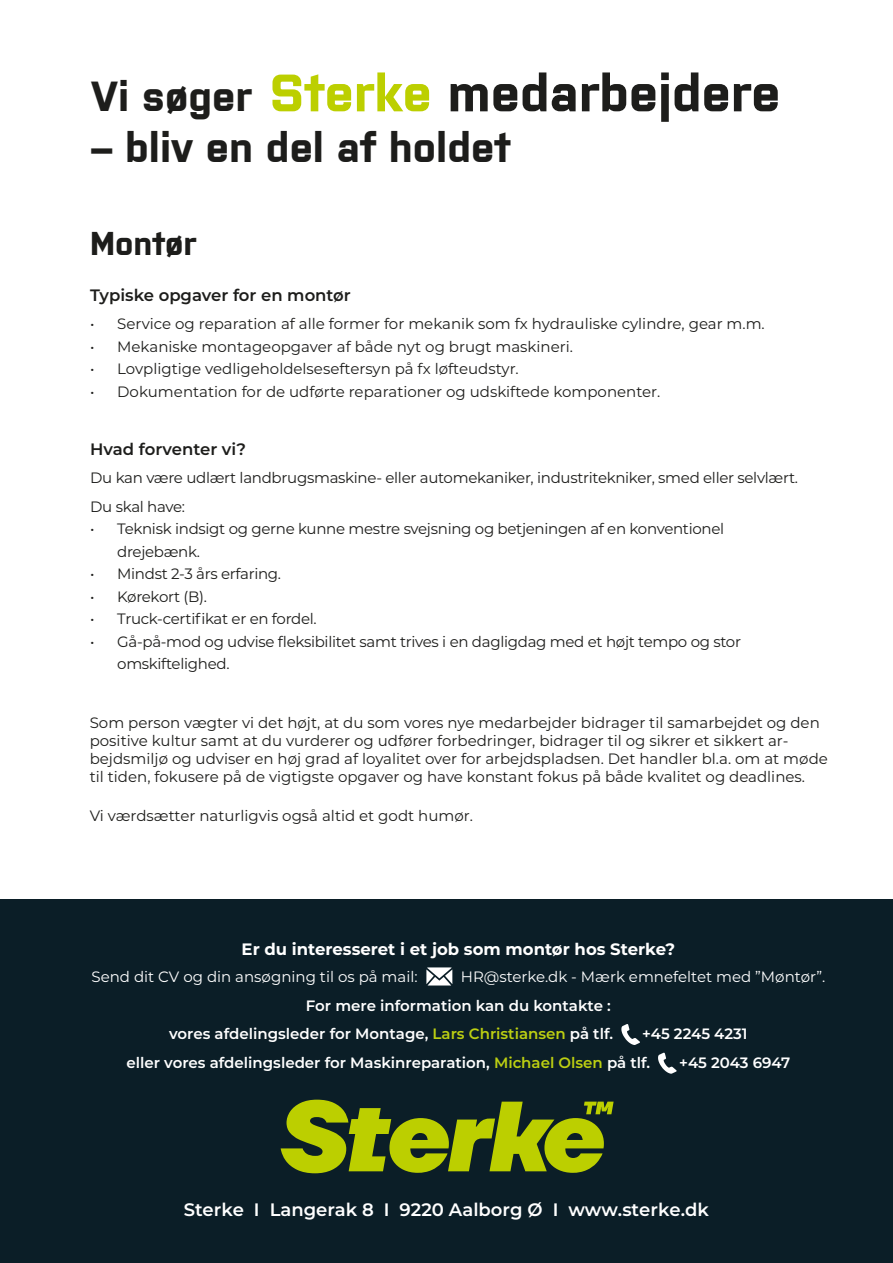
<style>
.page{position:relative;width:893px;height:1263px;background:#fff}
.page>*{position:absolute;margin:0;border:0;box-sizing:border-box;transform-origin:0 0}
.t1{font:700 52.5px "Purista";color:#1d1d1b}
.t2{font:700 42px "Purista";color:#1d1d1b}
.t3{font:700 33px "Purista";color:#1d1d1b}
.t4{font:100 18px "Montserrat";color:#fff}
.t5{font:600 16.5px "Montserrat";color:#1d1d1b}
.t6{font:700 16.5px "Montserrat";color:#fff}
.t7{font:15px/18px "Montserrat";color:#1d1d1b}
.t8{font:15px/22.5px "Montserrat";letter-spacing:-.02em;color:#1d1d1b}
.t9{font:600 15px "Montserrat";color:#fff}
.t10{font:15px "Montserrat";color:#fff}
.s1{font-size:42px}
.s2{color:#bccf00}
.s3{color:#bccf12}
</style>
<div class="page">
<div style="left:0;top:900px;width:893px;height:363px;background:#0b1e27"></div>
<svg style="left:426px;top:967px;width:26px;height:18px"></svg>
<svg style="left:621px;top:1024px;width:19px;height:21px"></svg>
<svg style="left:658px;top:1053px;width:19px;height:21px"></svg>
<svg style="left:281px;top:1100px;width:333px;height:73px"></svg>
<p class="t1" style="left:91px;top:63px;width:691px"><span class="s1">Vi søger</span> <span class="s2">Sterke</span> medarbejdere</p>
<p class="t2" style="left:91px;top:123px;width:421px">– bliv en del af holdet</p>
<p class="t3" style="left:90px;top:224px;width:108px">Montør</p>
<p class="t5" style="left:90px;top:283px;width:262px">Typiske opgaver for en montør</p>
<p class="t7" style="left:90px;top:315px;width:676px">• Service og reparation af alle former for mekanik som fx hydrauliske cylindre, gear m.m.</p>
<p class="t7" style="left:90px;top:337px;width:484px">• Mekaniske montageopgaver af både nyt og brugt maskineri.</p>
<p class="t7" style="left:90px;top:360px;width:430px">• Lovpligtige vedligeholdelseseftersyn på fx løfteudstyr.</p>
<p class="t7" style="left:90px;top:382px;width:572px">• Dokumentation for de udførte reparationer og udskiftede komponenter.</p>
<p class="t5" style="left:90px;top:437px;width:157px">Hvad forventer vi?</p>
<p class="t8" style="left:90px;top:466px;width:709px">Du kan være udlært landbrugsmaskine- eller automekaniker, industritekniker, smed eller selvlært.</p>
<p class="t8" style="left:90px;top:494px;width:96px">Du skal have:</p>
<p class="t8" style="left:117px;top:517px;width:609px;text-indent:-27px">• Teknisk indsigt og gerne kunne mestre svejsning og betjeningen af en konventionel drejebænk.</p>
<p class="t8" style="left:90px;top:562px;width:192px">• Mindst 2-3 års erfaring.</p>
<p class="t8" style="left:90px;top:584px;width:118px">• Kørekort (B).</p>
<p class="t8" style="left:90px;top:607px;width:228px">• Truck-certifikat er en fordel.</p>
<p class="t8" style="left:117px;top:629px;width:625px;text-indent:-27px">• Gå-på-mod og udvise fleksibilitet samt trives i en dagligdag med et højt tempo og stor omskiftelighed.</p>
<p class="t7" style="left:90px;top:713px;width:740px">Som person vægter vi det højt, at du som vores nye medarbejder bidrager til samarbejdet og den positive kultur samt at du vurderer og udfører forbedringer, bidrager til og sikrer et sikkert ar&shy;bejdsmiljø og udviser en høj grad af loyalitet over for arbejdspladsen. Det handler bl.a. om at møde til tiden, fokusere på de vigtigste opgaver og have konstant fokus på både kvalitet og deadlines.</p>
<p class="t7" style="left:90px;top:806px;width:385px">Vi værdsætter naturligvis også altid et godt humør.</p>
<p class="t6" style="left:242px;top:937px;width:435px">Er du interesseret i et job som montør hos Sterke?</p>
<p class="t10" style="left:92px;top:966px;width:328px">Send dit CV og din ansøgning til os på mail:</p>
<p class="t10" style="left:461px;top:966px;width:366px">HR@sterke.dk - Mærk emnefeltet med ”Møntør”.</p>
<p class="t9" style="left:306px;top:994px;width:306px">For mere information kan du kontakte :</p>
<p class="t9" style="left:169px;top:1023px;width:445px">vores afdelingsleder for Montage, <span class="s3">Lars Christiansen</span> på tlf.</p>
<p class="t9" style="left:642px;top:1023px;width:107px">+45 2245 4231</p>
<p class="t9" style="left:126px;top:1052px;width:525px">eller vores afdelingsleder for Maskinreparation, <span class="s3">Michael Olsen</span> på tlf.</p>
<p class="t9" style="left:679px;top:1052px;width:113px">+45 2043 6947</p>
<p class="t4" style="left:184px;top:1197px;width:527px">Sterke I Langerak 8 I 9220 Aalborg Ø I www.sterke.dk</p>
</div>
